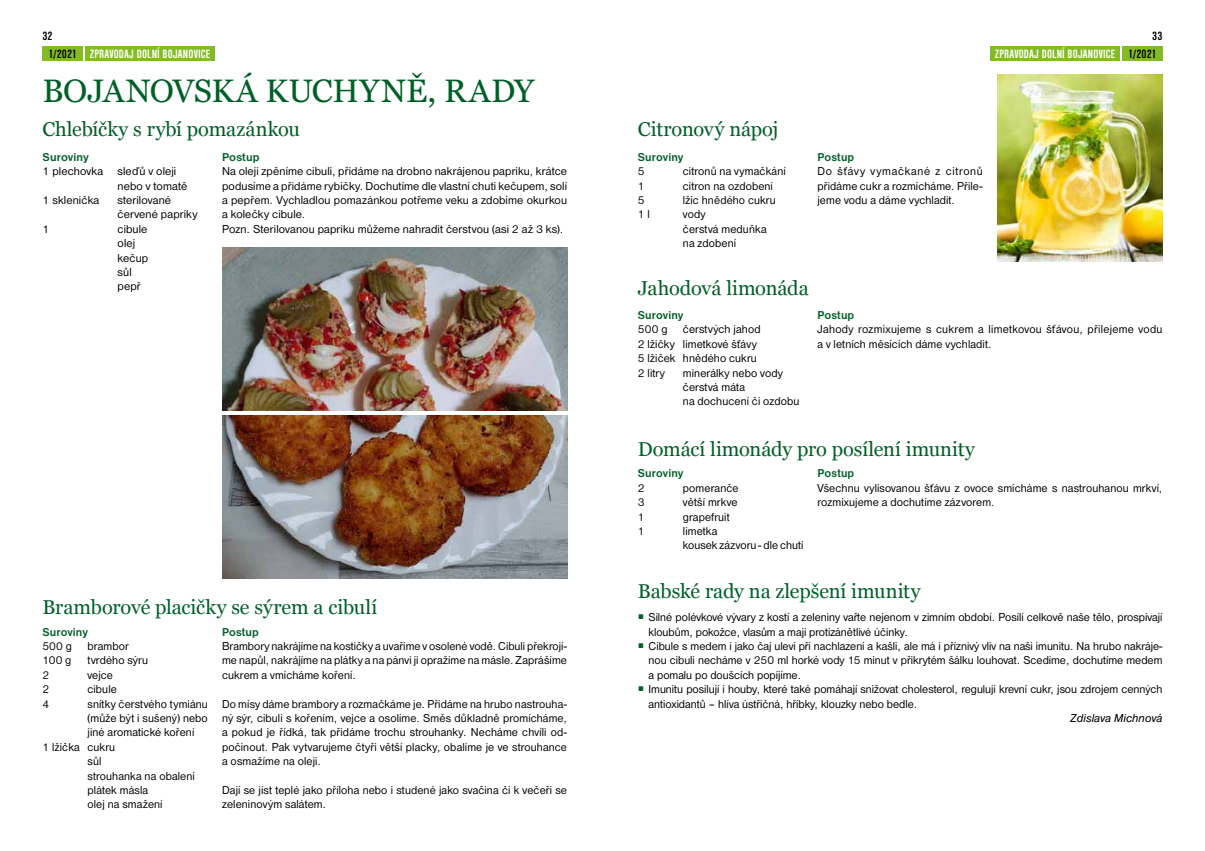
<style>
.page{position:relative;width:1205px;height:851px;background:#fff}
.page>*{position:absolute;margin:0;border:0;box-sizing:border-box;transform-origin:0 0}
.t1{font:32.5px "Georgia";letter-spacing:-.005em;color:#005f27}
.t2{font:20px "Georgia";letter-spacing:-.005em;color:#005f27}
.t3{font:700 condensed 12.5px "Nimbus San DEE";letter-spacing:.01em;color:#fff}
.t4{font:700 condensed 12.5px "Nimbus San DEE";color:#000}
.t5{font:11.88px/14.4px "Nimbus San DEE";letter-spacing:.01em;color:#000}
.t6{font:700 11.88px "Nimbus San DEE";letter-spacing:.01em;color:#005f27}
.t7{font:italic 11.88px "Nimbus San DEE";color:#000}
.s1{color:#000}
.s2{color:#005f27}
</style>
<div class="page">
<div style="left:990px;top:46px;width:129px;height:14px;background:#83bb26"></div>
<div style="left:1122px;top:46px;width:40px;height:14px;background:#83bb26"></div>
<div style="left:85px;top:46px;width:129px;height:14px;background:#83bb26"></div>
<div style="left:43px;top:46px;width:40px;height:14px;background:#83bb26"></div>
<img style="left:997px;top:74px;width:165px;height:187px">
<img style="left:222px;top:247px;width:345px;height:163px">
<img style="left:222px;top:415px;width:345px;height:163px">
<p class="t4" style="left:43px;top:29px;width:12px">32</p>
<p class="t4" style="left:1152px;top:29px;width:12px">33</p>
<p class="t3" style="left:48px;top:47px;width:163px"><span class="s1">1/2021</span> ZPRAVODAJ DOLNÍ BOJANOVICE</p>
<p class="t3" style="left:995px;top:47px;width:163px">ZPRAVODAJ DOLNÍ BOJANOVICE <span class="s1">1/2021</span></p>
<h1 class="t1" style="left:43px;top:71px;width:493px">BOJANOVSKÁ KUCHYNĚ, RADY</h1>
<h2 class="t2" style="left:43px;top:117px;width:259px">Chlebíčky s rybí pomazánkou</h2>
<p class="t6" style="left:43px;top:150px;width:48px">Suroviny</p>
<p class="t5" style="left:43px;top:164px;width:135px">1 plechovka sleďů v oleji</p>
<p class="t5" style="left:118px;top:178px;width:71px">nebo v tomatě</p>
<p class="t5" style="left:43px;top:193px;width:58px">1 sklenička</p>
<p class="t5" style="left:118px;top:193px;width:81px">sterilované červené papriky</p>
<p class="t5" style="left:43px;top:222px;width:8px">1</p>
<p class="t5" style="left:118px;top:222px;width:32px">cibule olej kečup sůl pepř</p>
<p class="t6" style="left:222px;top:150px;width:39px">Postup</p>
<p class="t5" style="left:222px;top:164px;width:346px">Na oleji zpěníme cibuli, přidáme na drobno nakrájenou papriku, krátce podusíme a přidáme rybičky. Dochutíme dle vlastní chuti kečupem, solí a pepřem. Vychladlou pomazánkou potřeme veku a zdobíme okurkou a kolečky cibule.<br>Pozn. Sterilovanou papriku můžeme nahradit čerstvou (asi 2 až 3 ks).</p>
<h2 class="t2" style="left:43px;top:594px;width:336px">Bramborové placičky se sýrem a cibulí</h2>
<p class="t6" style="left:43px;top:625px;width:47px">Suroviny</p>
<p class="t5" style="left:43px;top:639px;width:31px">500 g</p>
<p class="t5" style="left:88px;top:639px;width:43px">brambor</p>
<p class="t5" style="left:43px;top:653px;width:30px">100 g</p>
<p class="t5" style="left:88px;top:653px;width:62px">tvrdého sýru</p>
<p class="t5" style="left:43px;top:667px;width:8px">2</p>
<p class="t5" style="left:88px;top:667px;width:27px">vejce</p>
<p class="t5" style="left:43px;top:682px;width:8px">2</p>
<p class="t5" style="left:88px;top:682px;width:31px">cibule</p>
<p class="t5" style="left:43px;top:696px;width:8px">4</p>
<p class="t5" style="left:88px;top:696px;width:122px">snítky čerstvého tymiánu</p>
<p class="t5" style="left:88px;top:711px;width:122px">(může být i sušený) nebo</p>
<p class="t5" style="left:88px;top:725px;width:108px">jiné aromatické koření</p>
<p class="t5" style="left:43px;top:739px;width:74px">1 lžička cukru</p>
<p class="t5" style="left:88px;top:754px;width:15px">sůl</p>
<p class="t5" style="left:88px;top:768px;width:109px">strouhanka na obalení</p>
<p class="t5" style="left:88px;top:782px;width:62px">plátek másla</p>
<p class="t5" style="left:88px;top:797px;width:77px">olej na smažení</p>
<p class="t6" style="left:222px;top:625px;width:38px">Postup</p>
<p class="t5" style="left:222px;top:639px;width:346px;text-align:justify">Brambory nakrájíme na kostičky a uvaříme v osolené vodě. Cibuli překrojí&shy;me napůl, nakrájíme na plátky a na pánvi ji opražíme na másle. Zaprášíme cukrem a vmícháme koření.</p>
<p class="t5" style="left:222px;top:696px;width:346px;text-align:justify">Do mísy dáme brambory a rozmačkáme je. Přidáme na hrubo nastrouha&shy;ný sýr, cibuli s kořením, vejce a osolíme. Směs důkladně promícháme, a pokud je řídká, tak přidáme trochu strouhanky. Necháme chvíli od&shy;počinout. Pak vytvarujeme čtyři větší placky, obalíme je ve strouhance a osmažíme na oleji.</p>
<p class="t5" style="left:222px;top:782px;width:346px">Dají se jíst teplé jako příloha nebo i studené jako svačina či k večeři se zeleninovým salátem.</p>
<h2 class="t2" style="left:638px;top:117px;width:142px">Citronový nápoj</h2>
<p class="t6" style="left:638px;top:150px;width:47px">Suroviny</p>
<p class="t5" style="left:638px;top:164px;width:8px">5</p>
<p class="t5" style="left:683px;top:164px;width:104px">citronů na vymačkání</p>
<p class="t5" style="left:638px;top:178px;width:8px">1</p>
<p class="t5" style="left:683px;top:178px;width:91px">citron na ozdobení</p>
<p class="t5" style="left:638px;top:193px;width:8px">5</p>
<p class="t5" style="left:683px;top:193px;width:94px">lžic hnědého cukru</p>
<p class="t5" style="left:638px;top:207px;width:13px">1 l</p>
<p class="t5" style="left:683px;top:207px;width:85px">vody<br>čerstvá meduňka na zdobení</p>
<p class="t6" style="left:817px;top:150px;width:38px">Postup</p>
<p class="t5" style="left:817px;top:164px;width:167px;text-align:justify">Do šťávy vymačkané z citronů přidáme cukr a rozmícháme. Přile&shy;jeme vodu a dáme vychladit.</p>
<h2 class="t2" style="left:638px;top:276px;width:172px">Jahodová limonáda</h2>
<p class="t6" style="left:638px;top:308px;width:47px">Suroviny</p>
<p class="t5" style="left:638px;top:322px;width:31px">500 g</p>
<p class="t5" style="left:638px;top:322px;width:124px;text-indent:45px">čerstvých jahod<br>2 lžičky limetkové šťávy<br>5 lžiček hnědého cukru<br>2 litry</p>
<p class="t5" style="left:683px;top:365px;width:118px">minerálky nebo vody čerstvá máta<br>na dochucení či ozdobu</p>
<p class="t6" style="left:817px;top:308px;width:38px">Postup</p>
<p class="t5" style="left:817px;top:322px;width:346px">Jahody rozmixujeme s cukrem a limetkovou šťávou, přilejeme vodu a v letních měsících dáme vychladit.</p>
<h2 class="t2" style="left:638px;top:436px;width:338px">Domácí limonády pro posílení imunity</h2>
<p class="t6" style="left:638px;top:466px;width:47px">Suroviny</p>
<p class="t5" style="left:638px;top:480px;width:8px">2</p>
<p class="t5" style="left:683px;top:480px;width:57px">pomeranče</p>
<p class="t5" style="left:638px;top:495px;width:8px">3</p>
<p class="t5" style="left:683px;top:495px;width:56px">větší mrkve</p>
<p class="t5" style="left:638px;top:509px;width:8px">1</p>
<p class="t5" style="left:683px;top:509px;width:48px">grapefruit</p>
<p class="t5" style="left:638px;top:524px;width:8px">1</p>
<p class="t5" style="left:683px;top:524px;width:122px">limetka<br>kousek zázvoru - dle chuti</p>
<p class="t6" style="left:817px;top:466px;width:38px">Postup</p>
<p class="t5" style="left:817px;top:480px;width:346px">Všechnu vylisovanou šťávu z ovoce smícháme s nastrouhanou mrkví, rozmixujeme a dochutíme zázvorem.</p>
<h2 class="t2" style="left:638px;top:579px;width:284px">Babské rady na zlepšení imunity</h2>
<p class="t5" style="left:648px;top:610px;width:515px;text-indent:-11px"><span class="s2">○</span> Silné polévkové vývary z kostí a zeleniny vařte nejenom v zimním období. Posílí celkově naše tělo, prospívají kloubům, pokožce, vlasům a mají protizánětlivé účinky.</p>
<p class="t5" style="left:648px;top:639px;width:515px;text-align:justify;text-indent:-11px"><span class="s2">○</span> Cibule s medem i jako čaj uleví při nachlazení a kašli, ale má i příznivý vliv na naši imunitu. Na hrubo nakráje&shy;nou cibuli necháme v 250 ml horké vody 15 minut v přikrytém šálku louhovat. Scedíme, dochutíme medem a pomalu po doušcích popíjíme.</p>
<p class="t5" style="left:648px;top:682px;width:515px;text-indent:-11px"><span class="s2">○</span> Imunitu posilují i houby, které také pomáhají snižovat cholesterol, regulují krevní cukr, jsou zdrojem cenných antioxidantů – hlíva ústřičná, hříbky, klouzky nebo bedle.</p>
<p class="t7" style="left:1070px;top:711px;width:94px">Zdislava Michnová</p>
</div>
